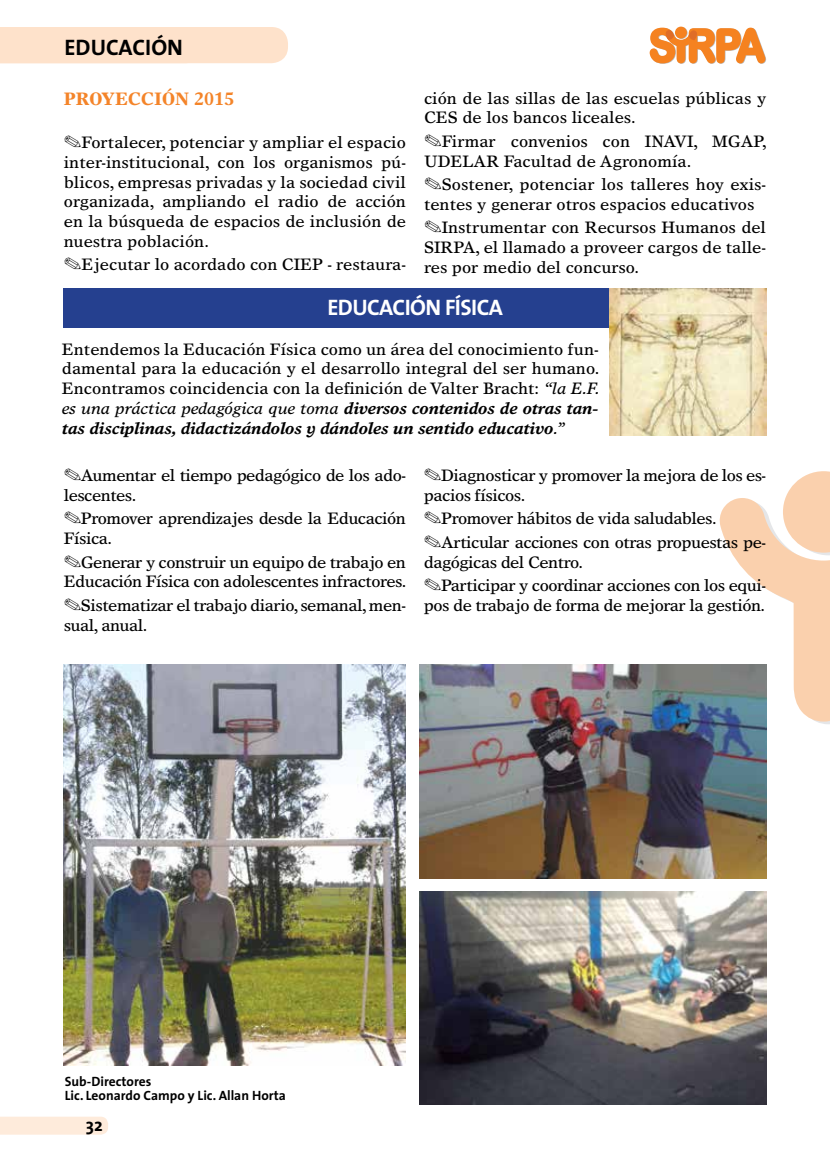
<style>
.page{position:relative;width:830px;height:1170px;background:#fff}
.page>*{position:absolute;margin:0;border:0;box-sizing:border-box;transform-origin:0 0}
.t1{font:700 22.5px "The Sans";color:#fff}
.t2{font:700 22.5px "The Sans";color:#000}
.t3{font:700 18px "Times Europa";color:#f48429}
.t4{font:700 18px "The Sans";color:#000}
.t5{font:16.5px/19.8px "Times Europa";letter-spacing:-.03em;color:#000}
.t6{font:16.5px/19.8px "Times Europa";color:#000}
.t7{font:700 13.5px/13.5px "The Sans";color:#000}
.s1{font-style:italic}
.s2{font-weight:700;font-style:italic}
</style>
<div class="page">
<div style="left:0;top:1116px;width:108px;height:18px;background:#feebdb"></div>
<div style="left:675px;top:27px;width:12px;height:12px;background:#f58220;border-radius:50%"></div>
<svg style="left:649px;top:28px;width:116px;height:36px"></svg>
<div style="left:63px;top:288px;width:698px;height:40px;background:#25408f"></div>
<img style="left:609px;top:288px;width:156px;height:148px">
<img style="left:64px;top:665px;width:342px;height:400px">
<img style="left:420px;top:664px;width:345px;height:214px">
<img style="left:420px;top:891px;width:346px;height:213px">
<svg style="left:718px;top:471px;width:111px;height:253px"></svg>
<div style="left:0;top:27px;width:288px;height:36px;background:#fee2cb"></div>
<h1 class="t2" style="left:64px;top:28px;width:120px">EDUCACIÓN</h1>
<p class="t3" style="left:64px;top:88px;width:26px">PROYECCIÓN</p>
<p class="t3" style="left:194px;top:88px;width:42px">2015</p>
<p class="t5" style="left:64px;top:132px;width:343px;text-align:justify;text-indent:18px">Fortalecer, potenciar y ampliar el espacio inter-institucional, con los organismos pú&shy;blicos, empresas privadas y la sociedad civil organizada, ampliando el radio de acción en la búsqueda de espacios de inclusión de nuestra población.</p>
<p class="t6" style="left:82px;top:254px;width:326px">Ejecutar lo acordado con CIEP - restaura-</p>
<p class="t6" style="left:424px;top:88px;width:343px">ción de las sillas de las escuelas públicas y<br>CES de los bancos liceales.</p>
<p class="t6" style="left:424px;top:131px;width:344px;text-indent:18px">Firmar convenios con INAVI, MGAP,<br>UDELAR Facultad de Agronomía.</p>
<p class="t6" style="left:424px;top:174px;width:343px;text-indent:18px">Sostener, potenciar los talleres hoy exis&shy;tentes y generar otros espacios educativos</p>
<p class="t5" style="left:424px;top:217px;width:343px;text-align:justify;text-indent:18px">Instrumentar con Recursos Humanos del SIRPA, el llamado a proveer cargos de talle&shy;res por medio del concurso.</p>
<h1 class="t1" style="left:327px;top:288px;width:25px">Educación</h1>
<h1 class="t1" style="left:445px;top:288px;width:59px">FísicA</h1>
<p class="t5" style="left:62px;top:338px;width:538px;text-align:justify">Entendemos la Educación Física como un área del conocimiento fun&shy;damental para la educación y el desarrollo integral del ser humano.<br>Encontramos coincidencia con la definición de Valter Bracht: <span class="s1">“la E.F. es una práctica pedagógica que toma</span> <span class="s2">diversos contenidos de otras tan&shy;tas disciplinas, didactizándolos y dándoles un sentido educativo</span><span class="s1">.”</span></p>
<p class="t5" style="left:64px;top:465px;width:343px;text-indent:17px">Aumentar el tiempo pedagógico de los ado&shy;lescentes.</p>
<p class="t5" style="left:64px;top:508px;width:343px;text-indent:17px">Promover aprendizajes desde la Educación<br>Física.</p>
<p class="t5" style="left:64px;top:551px;width:344px;text-align:right">Generar y construir un equipo de trabajo en<br>Educación Física con adolescentes infractores.</p>
<p class="t5" style="left:64px;top:594px;width:343px;text-indent:17px">Sistematizar el trabajo diario, semanal, men&shy;sual, anual.</p>
<p class="t5" style="left:424px;top:465px;width:343px;text-indent:17px">Diagnosticar y promover la mejora de los es&shy;pacios físicos.</p>
<p class="t5" style="left:441px;top:506px;width:326px;line-height:23.4px">Promover hábitos de vida saludables.<br>Articular acciones con otras propuestas pe-</p>
<p class="t5" style="left:441px;top:549px;width:326px;line-height:23.4px;text-indent:-17px">dagógicas del Centro.<br>Participar y coordinar acciones con los equi-</p>
<p class="t5" style="left:424px;top:594px;width:342px">pos de trabajo de forma de mejorar la gestión.</p>
<p class="t7" style="left:65px;top:1074px;width:223px">Sub-Directores<br>Lic. Leonardo Campo y Lic. Allan Horta</p>
<p class="t4" style="left:86px;top:1109px;width:18px">32</p>
</div>
